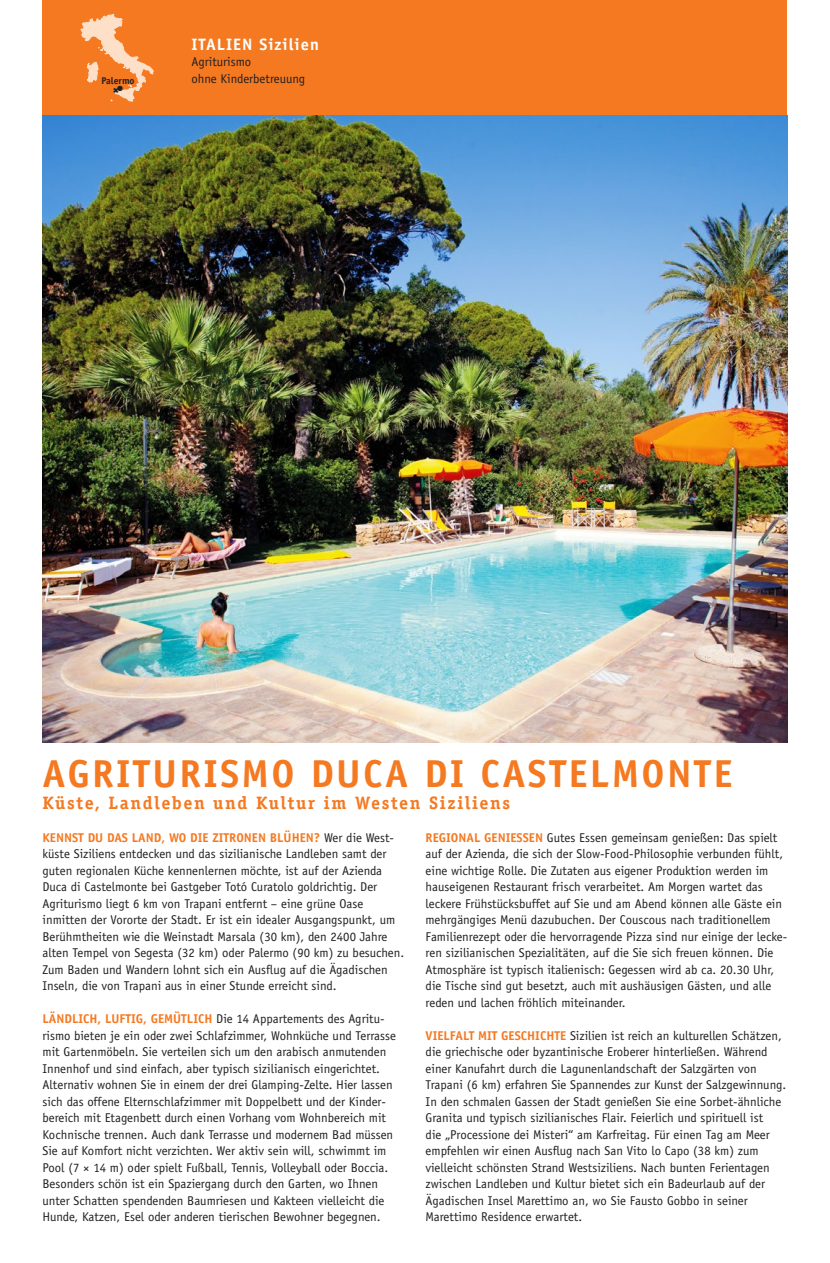
<style>
.page{position:relative;width:830px;height:1263px;background:#fff}
.page>*{position:absolute;margin:0;border:0;box-sizing:border-box;transform-origin:0 0}
.t1{font:700 39px "Officina Sans Std";letter-spacing:.06em;color:#f47921}
.t2{font:700 18px "Officina Serif Std";letter-spacing:.09em;color:#f47921}
.t3{font:700 16.5px "Officina Sans Std";letter-spacing:.06em;color:#fff}
.t4{font:12.75px/16.5px "Officina Sans Std";color:#231f20}
.t5{font:700 9.75px "Officina Sans Std";color:#231f20}
.s1{font-weight:700;color:#f47921}
</style>
<div class="page">
<div style="left:43px;top:0;width:744px;height:116px;background:#f47921"></div>
<img style="left:43px;top:116px;width:744px;height:626px">
<svg style="left:80px;top:14px;width:74px;height:88px"></svg>
<p class="t5" style="left:101px;top:74px;width:35px">Palermo</p>
<p class="t3" style="left:191px;top:34px;width:129px">ITALIEN Sizilien</p>
<p class="t4" style="left:191px;top:53px;width:61px">Agriturismo</p>
<p class="t4" style="left:191px;top:70px;width:115px">ohne Kinderbetreuung</p>
<h1 class="t1" style="left:43px;top:750px;width:691px">AGRITURISMO DUCA DI CASTELMONTE</h1>
<h2 class="t2" style="left:43px;top:791px;width:469px">Küste, Landleben und Kultur im Westen Siziliens</h2>
<p class="t4" style="left:43px;top:829px;width:363px"><span class="s1">KENNST DU DAS LAND, WO DIE ZITRONEN BLÜHEN?</span> Wer die West&shy;küste Siziliens entdecken und das sizilianische Landleben samt der guten regionalen Küche kennenlernen möchte, ist auf der Azienda Duca di Castelmonte bei Gastgeber Totó Curatolo goldrichtig. Der Agriturismo liegt 6 km von Trapani entfernt – eine grüne Oase inmitten der Vororte der Stadt. Er ist ein idealer Ausgangspunkt, um Berühmtheiten wie die Weinstadt Marsala (30 km), den 2400 Jahre alten Tempel von Segesta (32 km) oder Palermo (90 km) zu besuchen.<br>Zum Baden und Wandern lohnt sich ein Ausflug auf die Ägadischen Inseln, die von Trapani aus in einer Stunde erreicht sind.</p>
<p class="t4" style="left:43px;top:1010px;width:355px"><span class="s1">LÄNDLICH, LUFTIG, GEMÜTLICH</span> Die 14 Appartements des Agritu&shy;rismo bieten je ein oder zwei Schlafzimmer, Wohnküche und Terrasse mit Gartenmöbeln. Sie verteilen sich um den arabisch anmutenden Innenhof und sind einfach, aber typisch sizilianisch eingerichtet.<br>Alternativ wohnen Sie in einem der drei Glamping-Zelte. Hier lassen sich das offene Elternschlafzimmer mit Doppelbett und der Kinder&shy;bereich mit Etagenbett durch einen Vorhang vom Wohnbereich mit Kochnische trennen. Auch dank Terrasse und modernem Bad müssen Sie auf Komfort nicht verzichten. Wer aktiv sein will, schwimmt im Pool (7 × 14 m) oder spielt Fußball, Tennis, Volleyball oder Boccia.<br>Besonders schön ist ein Spaziergang durch den Garten, wo Ihnen unter Schatten spendenden Baumriesen und Kakteen vielleicht die Hunde, Katzen, Esel oder anderen tierischen Bewohner begegnen.</p>
<p class="t4" style="left:425px;top:829px;width:363px"><span class="s1">REGIONAL GENIESSEN</span> Gutes Essen gemeinsam genießen: Das spielt auf der Azienda, die sich der Slow-Food-Philosophie verbunden fühlt, eine wichtige Rolle. Die Zutaten aus eigener Produktion werden im hauseigenen Restaurant frisch verarbeitet. Am Morgen wartet das leckere Frühstücksbuffet auf Sie und am Abend können alle Gäste ein mehrgängiges Menü dazubuchen. Der Couscous nach traditionellem Familienrezept oder die hervorragende Pizza sind nur einige der lecke&shy;ren sizilianischen Spezialitäten, auf die Sie sich freuen können. Die Atmosphäre ist typisch italienisch: Gegessen wird ab ca. 20.30 Uhr, die Tische sind gut besetzt, auch mit aushäusigen Gästen, und alle reden und lachen fröhlich miteinander.</p>
<p class="t4" style="left:425px;top:1027px;width:362px"><span class="s1">VIELFALT MIT GESCHICHTE</span> Sizilien ist reich an kulturellen Schätzen, die griechische oder byzantinische Eroberer hinterließen. Während einer Kanufahrt durch die Lagunenlandschaft der Salzgärten von Trapani (6 km) erfahren Sie Spannendes zur Kunst der Salzgewinnung.<br>In den schmalen Gassen der Stadt genießen Sie eine Sorbet-ähnliche Granita und typisch sizilianisches Flair. Feierlich und spirituell ist<br>die „Processione dei Misteri“ am Karfreitag. Für einen Tag am Meer empfehlen wir einen Ausflug nach San Vito lo Capo (38 km) zum vielleicht schönsten Strand Westsiziliens. Nach bunten Ferientagen zwischen Landleben und Kultur bietet sich ein Badeurlaub auf der Ägadischen Insel Marettimo an, wo Sie Fausto Gobbo in seiner Marettimo Residence erwartet.</p>
</div>
